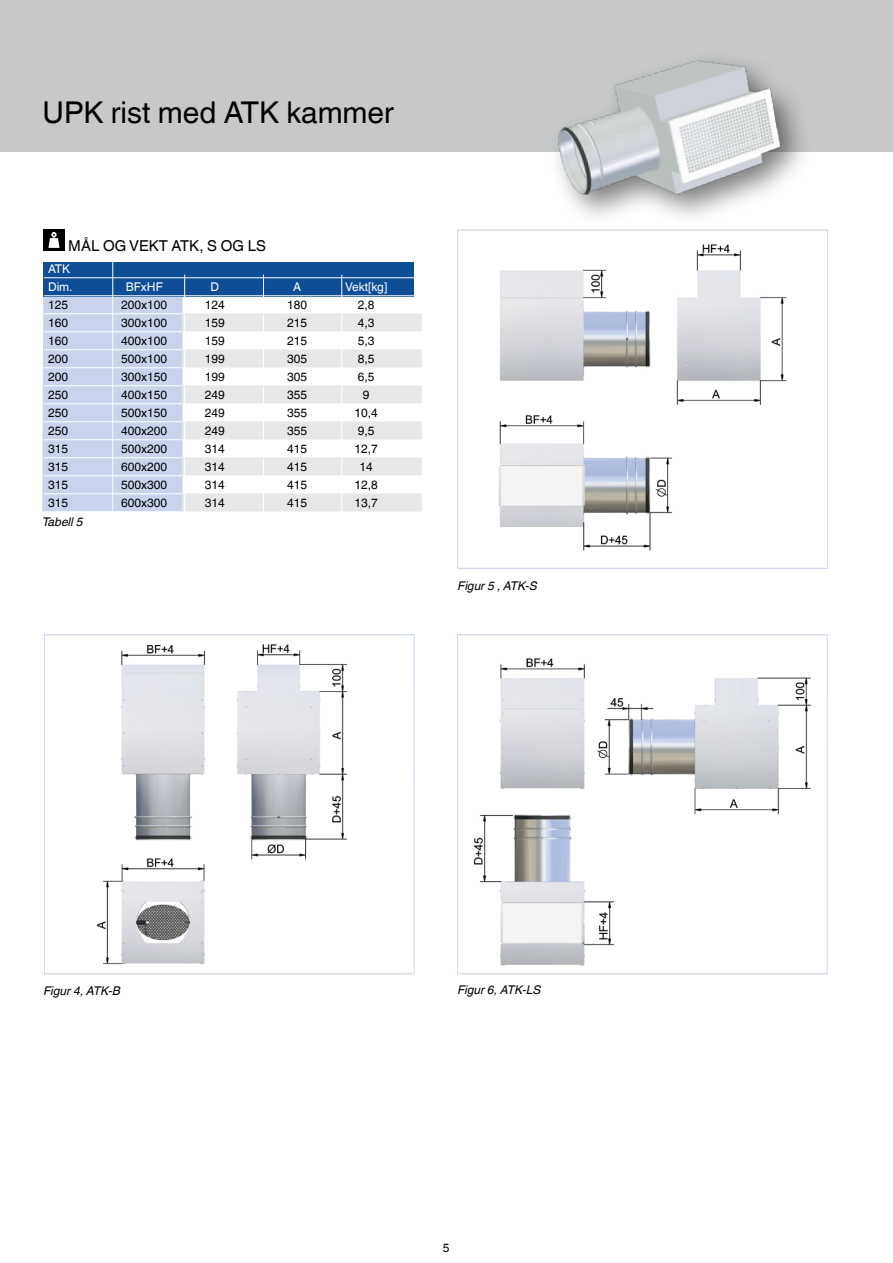
<style>
.page{position:relative;width:893px;height:1263px;background:#fff}
.page>*{position:absolute;margin:0;border:0;box-sizing:border-box;transform-origin:0 0}
.t1{font:30px "TROX Helvetica";color:#000}
.t2{font:15px "TROX Helvetica";color:#000}
.t3{font:12px "TROX Helvetica";color:#000}
.t4{font:italic 12px "TROX Helvetica";color:#000}
.t5{font:12px/18px "TROX Helvetica";color:#fff}
</style>
<div class="page">
<div style="left:0;top:0;width:893px;height:152px;background:#c7c8ca"></div>
<div style="left:43px;top:230px;width:22px;height:21px;background:#000"></div>
<svg style="left:48px;top:232px;width:12px;height:16px"></svg>
<svg style="left:42px;top:296px;width:141px;height:216px;background:#c9d3ec"></svg>
<div style="left:43px;top:262px;width:371px;height:34px;background:#0e4e96"></div>
<hr style="left:112px;top:256px;width:1px;height:256px;background:#fff">
<hr style="left:44px;top:277px;width:379px;height:1px;background:#fff">
<hr style="left:44px;top:295px;width:379px;height:1px;background:#fff">
<hr style="left:44px;top:313px;width:379px;height:1px;background:#fff">
<hr style="left:44px;top:331px;width:138px;height:1px;background:#fff">
<div style="left:182px;top:313px;width:240px;height:18px;background:#e6e7e8"></div>
<hr style="left:44px;top:349px;width:379px;height:1px;background:#fff">
<hr style="left:44px;top:367px;width:138px;height:1px;background:#fff">
<div style="left:182px;top:349px;width:240px;height:18px;background:#e6e7e8"></div>
<hr style="left:44px;top:385px;width:379px;height:1px;background:#fff">
<hr style="left:44px;top:403px;width:138px;height:1px;background:#fff">
<div style="left:182px;top:385px;width:240px;height:18px;background:#e6e7e8"></div>
<hr style="left:44px;top:421px;width:379px;height:1px;background:#fff">
<hr style="left:44px;top:439px;width:138px;height:1px;background:#fff">
<div style="left:182px;top:421px;width:240px;height:18px;background:#e6e7e8"></div>
<hr style="left:44px;top:457px;width:379px;height:1px;background:#fff">
<hr style="left:44px;top:475px;width:138px;height:1px;background:#fff">
<div style="left:182px;top:457px;width:240px;height:18px;background:#e6e7e8"></div>
<hr style="left:44px;top:493px;width:379px;height:1px;background:#fff">
<hr style="left:44px;top:511px;width:138px;height:1px;background:#fff">
<div style="left:182px;top:493px;width:240px;height:18px;background:#e6e7e8"></div>
<hr style="left:184px;top:275px;width:1px;height:240px;background:#fff">
<hr style="left:263px;top:275px;width:1px;height:240px;background:#fff">
<hr style="left:341px;top:275px;width:1px;height:243px;background:#fff">
<div style="left:457px;top:230px;width:371px;height:339px;border:1px solid #c9d3ec"></div>
<img style="left:498px;top:244px;width:289px;height:307px">
<hr style="left:502px;top:297px;width:80px;height:2px;background:#dcddde">
<div style="left:457px;top:634px;width:371px;height:340px;border:1px solid #c9d3ec"></div>
<img style="left:473px;top:658px;width:339px;height:308px">
<hr style="left:502px;top:708px;width:80px;height:1px;background:#dcddde">
<div style="left:44px;top:634px;width:371px;height:340px;border:1px solid #c9d3ec"></div>
<img style="left:96px;top:644px;width:252px;height:321px">
<hr style="left:123px;top:673px;width:80px;height:1px;background:#dcddde">
<div style="left:546px;top:49px;width:267px;height:178px;background:#000;opacity:.5"></div>
<img style="left:546px;top:49px;width:247px;height:167px">
<h1 class="t1" style="left:43px;top:95px;width:353px">UPK rist med ATK kammer</h1>
<p class="t2" style="left:68px;top:237px;width:199px">MÅL OG VEKT ATK, S OG LS</p>
<p class="t5" style="left:48px;top:260px;width:26px">ATK<br>Dim.</p>
<p class="t5" style="left:126px;top:278px;width:39px">BFxHF</p>
<p class="t5" style="left:210px;top:278px;width:10px">D</p>
<p class="t5" style="left:293px;top:278px;width:10px">A</p>
<p class="t5" style="left:345px;top:278px;width:44px">Vekt[kg]</p>
<p class="t3" style="left:48px;top:298px;width:22px">125</p>
<p class="t3" style="left:121px;top:298px;width:48px">200x100</p>
<p class="t3" style="left:205px;top:298px;width:22px">124</p>
<p class="t3" style="left:287px;top:298px;width:22px">180</p>
<p class="t3" style="left:358px;top:298px;width:18px">2,8</p>
<p class="t3" style="left:48px;top:316px;width:22px">160</p>
<p class="t3" style="left:121px;top:316px;width:48px">300x100</p>
<p class="t3" style="left:205px;top:316px;width:22px">159</p>
<p class="t3" style="left:287px;top:316px;width:22px">215</p>
<p class="t3" style="left:358px;top:316px;width:18px">4,3</p>
<p class="t3" style="left:48px;top:334px;width:22px">160</p>
<p class="t3" style="left:121px;top:334px;width:48px">400x100</p>
<p class="t3" style="left:205px;top:334px;width:22px">159</p>
<p class="t3" style="left:287px;top:334px;width:22px">215</p>
<p class="t3" style="left:358px;top:334px;width:18px">5,3</p>
<p class="t3" style="left:48px;top:352px;width:22px">200</p>
<p class="t3" style="left:121px;top:352px;width:48px">500x100</p>
<p class="t3" style="left:205px;top:352px;width:22px">199</p>
<p class="t3" style="left:287px;top:352px;width:22px">305</p>
<p class="t3" style="left:358px;top:352px;width:18px">8,5</p>
<p class="t3" style="left:48px;top:370px;width:22px">200</p>
<p class="t3" style="left:121px;top:370px;width:48px">300x150</p>
<p class="t3" style="left:205px;top:370px;width:22px">199</p>
<p class="t3" style="left:287px;top:370px;width:22px">305</p>
<p class="t3" style="left:358px;top:370px;width:18px">6,5</p>
<p class="t3" style="left:48px;top:388px;width:22px">250</p>
<p class="t3" style="left:121px;top:388px;width:48px">400x150</p>
<p class="t3" style="left:205px;top:388px;width:22px">249</p>
<p class="t3" style="left:287px;top:388px;width:22px">355</p>
<p class="t3" style="left:363px;top:388px;width:8px">9</p>
<p class="t3" style="left:48px;top:406px;width:22px">250</p>
<p class="t3" style="left:121px;top:406px;width:48px">500x150</p>
<p class="t3" style="left:205px;top:406px;width:22px">249</p>
<p class="t3" style="left:287px;top:406px;width:22px">355</p>
<p class="t3" style="left:355px;top:406px;width:25px">10,4</p>
<p class="t3" style="left:48px;top:424px;width:22px">250</p>
<p class="t3" style="left:121px;top:424px;width:48px">400x200</p>
<p class="t3" style="left:205px;top:424px;width:22px">249</p>
<p class="t3" style="left:287px;top:424px;width:22px">355</p>
<p class="t3" style="left:358px;top:424px;width:18px">9,5</p>
<p class="t3" style="left:48px;top:442px;width:22px">315</p>
<p class="t3" style="left:121px;top:442px;width:48px">500x200</p>
<p class="t3" style="left:205px;top:442px;width:22px">314</p>
<p class="t3" style="left:287px;top:442px;width:22px">415</p>
<p class="t3" style="left:355px;top:442px;width:25px">12,7</p>
<p class="t3" style="left:48px;top:460px;width:22px">315</p>
<p class="t3" style="left:121px;top:460px;width:48px">600x200</p>
<p class="t3" style="left:205px;top:460px;width:22px">314</p>
<p class="t3" style="left:287px;top:460px;width:22px">415</p>
<p class="t3" style="left:360px;top:460px;width:15px">14</p>
<p class="t3" style="left:48px;top:478px;width:22px">315</p>
<p class="t3" style="left:121px;top:478px;width:48px">500x300</p>
<p class="t3" style="left:205px;top:478px;width:22px">314</p>
<p class="t3" style="left:287px;top:478px;width:22px">415</p>
<p class="t3" style="left:355px;top:478px;width:25px">12,8</p>
<p class="t3" style="left:48px;top:496px;width:22px">315</p>
<p class="t3" style="left:121px;top:496px;width:48px">600x300</p>
<p class="t3" style="left:205px;top:496px;width:22px">314</p>
<p class="t3" style="left:287px;top:496px;width:22px">415</p>
<p class="t3" style="left:355px;top:496px;width:25px">13,7</p>
<p class="t4" style="left:43px;top:515px;width:42px">Tabell 5</p>
<p class="t4" style="left:458px;top:578px;width:81px">Figur 5 , ATK-S</p>
<p class="t4" style="left:44px;top:984px;width:78px">Figur 4, ATK-B</p>
<p class="t4" style="left:458px;top:983px;width:85px">Figur 6, ATK-LS</p>
<p class="t3" style="left:443px;top:1240px;width:8px">5</p>
</div>
